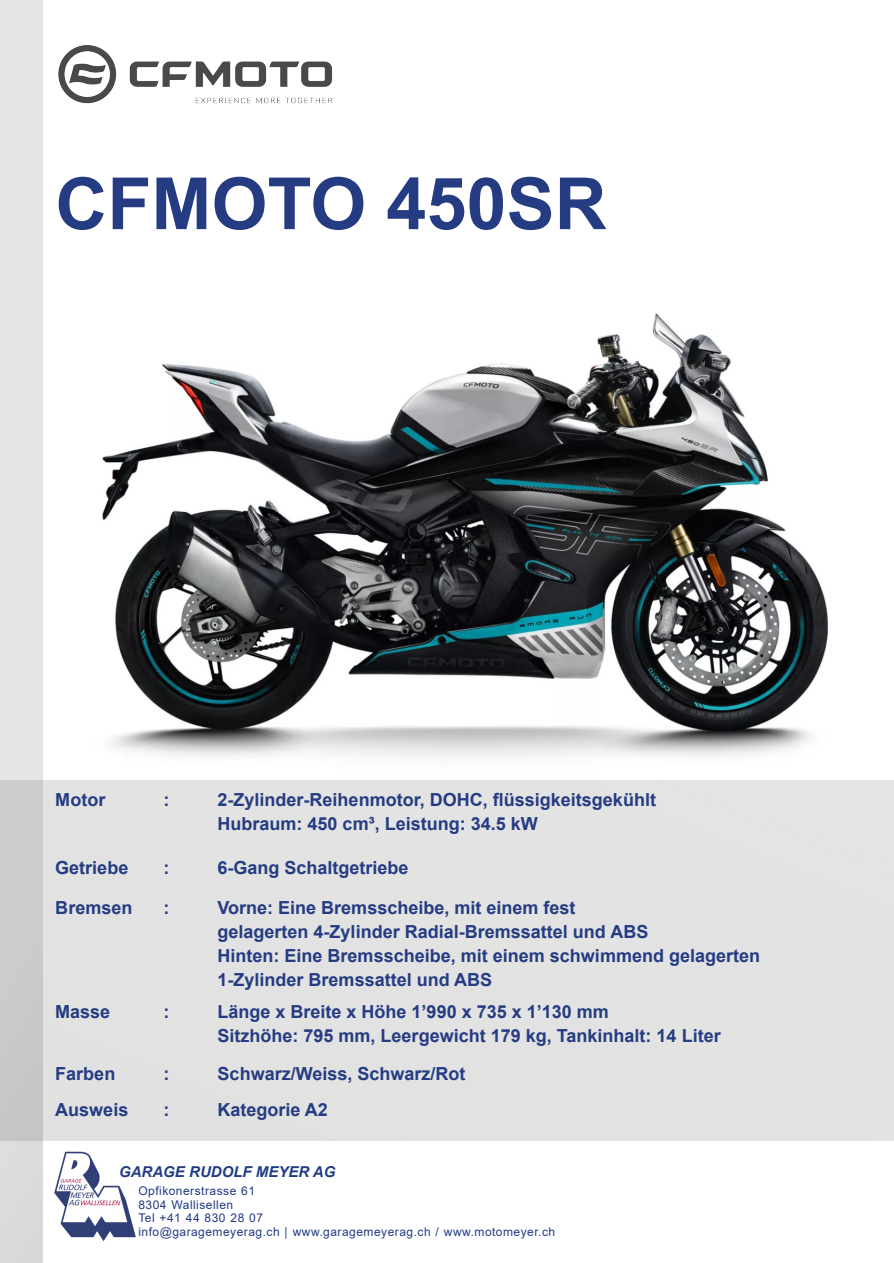
<style>
.page{position:relative;width:894px;height:1263px;background:#fff}
.page>*{position:absolute;margin:0;border:0;box-sizing:border-box;transform-origin:0 0}
.t1{font:700 72px "Arial";color:#253c83}
.t2{font:700 18px/24px "Arial";color:#253c83}
.t3{font:italic 700 15px "Arial";color:#213b85}
.t4{font:12px/13.5px "Arial";letter-spacing:.04em;color:#213b85}
</style>
<div class="page">
<img style="left:54px;top:1151px;width:82px;height:91px">
<img style="left:42px;top:178px;width:787px;height:602px">
<img style="left:0;top:4px;width:332px;height:140px">
<h1 class="t1" style="left:55px;top:177px;width:552px">CFMOTO 450SR</h1>
<p class="t2" style="left:55px;top:789px;width:51px">Motor</p>
<p class="t2" style="left:163px;top:789px;width:7px">:</p>
<p class="t2" style="left:217px;top:789px;width:440px">2-Zylinder-Reihenmotor, DOHC, flüssigkeitsgekühlt<br>Hubraum: 450 cm³, Leistung: 34.5 kW</p>
<p class="t2" style="left:55px;top:857px;width:75px">Getriebe</p>
<p class="t2" style="left:163px;top:857px;width:7px">:</p>
<p class="t2" style="left:217px;top:857px;width:193px">6-Gang Schaltgetriebe</p>
<p class="t2" style="left:55px;top:898px;width:79px">Bremsen</p>
<p class="t2" style="left:163px;top:898px;width:7px">:</p>
<p class="t2" style="left:217px;top:898px;width:544px">Vorne: Eine Bremsscheibe, mit einem fest<br>gelagerten 4-Zylinder Radial-Bremssattel und ABS<br>Hinten: Eine Bremsscheibe, mit einem schwimmend gelagerten 1-Zylinder Bremssattel und ABS</p>
<p class="t2" style="left:55px;top:1001px;width:57px">Masse</p>
<p class="t2" style="left:163px;top:1001px;width:7px">:</p>
<p class="t2" style="left:217px;top:1001px;width:504px">Länge x Breite x Höhe 1’990 x 735 x 1’130 mm<br>Sitzhöhe: 795 mm, Leergewicht 179 kg, Tankinhalt: 14 Liter</p>
<p class="t2" style="left:55px;top:1063px;width:62px">Farben</p>
<p class="t2" style="left:163px;top:1063px;width:7px">:</p>
<p class="t2" style="left:217px;top:1063px;width:249px">Schwarz/Weiss, Schwarz/Rot</p>
<p class="t2" style="left:55px;top:1100px;width:75px">Ausweis</p>
<p class="t2" style="left:163px;top:1100px;width:7px">:</p>
<p class="t2" style="left:217px;top:1100px;width:112px">Kategorie A2</p>
<p class="t3" style="left:119px;top:1166px;width:218px">GARAGE RUDOLF MEYER AG</p>
<p class="t4" style="left:138px;top:1185px;width:418px">Opfikonerstrasse 61<br>8304 Wallisellen<br>Tel +41 44 830 28 07<br>info@garagemeyerag.ch | www.garagemeyerag.ch / www.motomeyer.ch</p>
</div>
